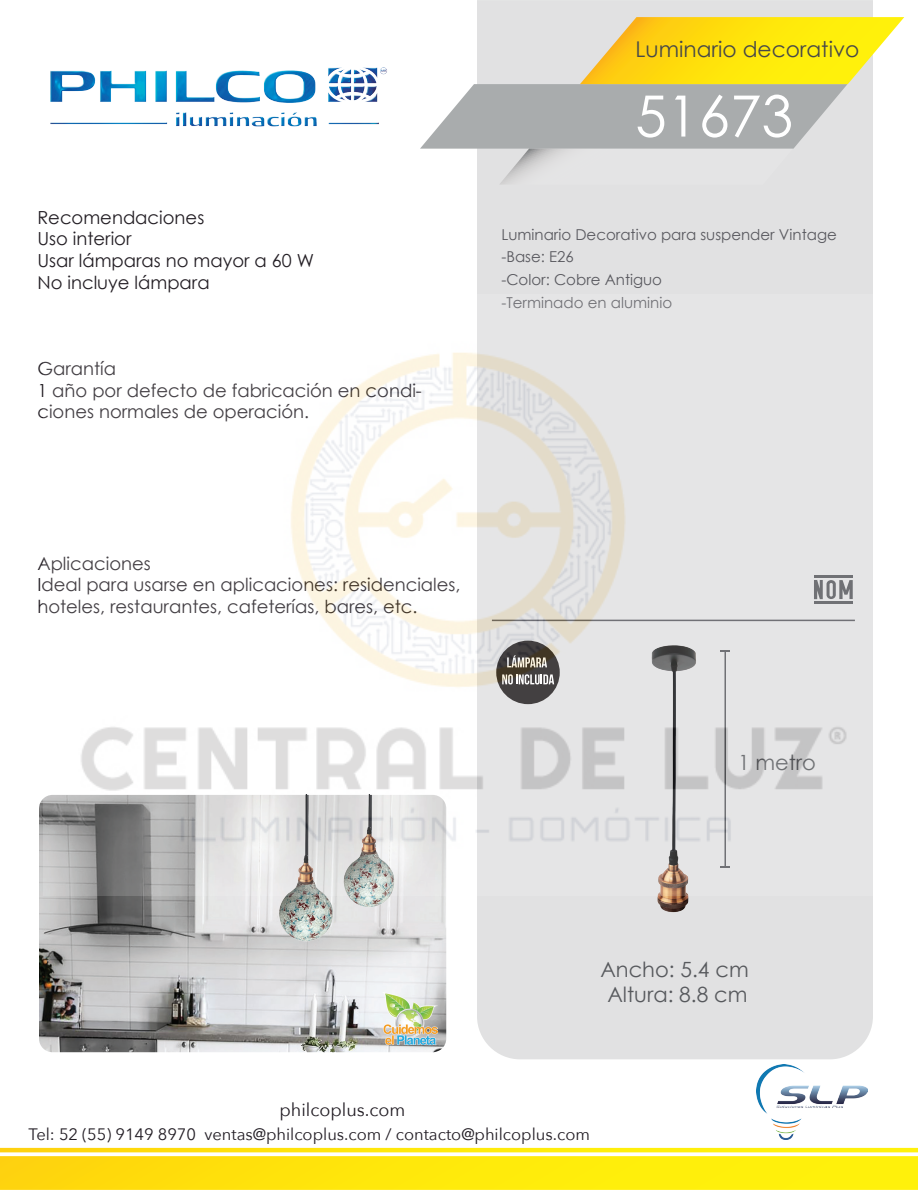
<style>
.page{position:relative;width:918px;height:1190px;background:#fff}
.page>*{position:absolute;margin:0;border:0;box-sizing:border-box;transform-origin:0 0}
.t1{font:57px "Century Gothic";color:#fff}
.t2{font:21.75px "Century Gothic";color:#474849}
.t3{font:21px/25.5px "Century Gothic";color:#57595d;text-align:center}
.t4{font:18px/21.6px "Century Gothic";color:#231e24}
.t5{font:18px "Avenir Next";color:#221d24}
.t6{font:16.5px "Avenir Next";color:#221d24}
.t7{font:15px/22.5px "Century Gothic";color:#59595f}
</style>
<div class="page">
<div style="left:477px;top:0;width:396px;height:1059px;background:#e1e1e2"></div>
<svg style="left:420px;top:17px;width:484px;height:168px;background:#dbd5a7"></svg>
<svg style="left:0;top:1148px;width:918px;height:42px;background:#fee821"></svg>
<img style="left:757px;top:1064px;width:110px;height:75px">
<img style="left:50px;top:67px;width:337px;height:60px">
<img style="left:39px;top:798px;width:407px;height:254px">
<img style="left:254px;top:895px;width:104px;height:60px">
<img style="left:321px;top:895px;width:97px;height:26px">
<img style="left:637px;top:895px;width:73px;height:22px">
<img style="left:382px;top:992px;width:56px;height:52px">
<img style="left:44px;top:295px;width:829px;height:600px">
<p class="t2" style="left:636px;top:34px;width:225px">Luminario decorativo</p>
<p class="t4" style="left:37px;top:206px;width:278px">Recomendaciones<br>Uso interior<br>Usar lámparas no mayor a 60 W<br>No incluye lámpara</p>
<p class="t4" style="left:37px;top:357px;width:386px">Garantía<br>1 año por defecto de fabricación en condi&shy;ciones normales de operación.</p>
<h1 class="t1" style="left:635px;top:76px;width:159px">51673</h1>
<p class="t7" style="left:501px;top:223px;width:337px">Luminario Decorativo para suspender Vintage -Base: E26<br>-Color: Cobre Antiguo</p>
<p class="t7" style="left:501px;top:291px;width:172px">-Terminado en aluminio</p>
<p class="t4" style="left:37px;top:552px;width:425px">Aplicaciones<br>Ideal para usarse en aplicaciones: residenciales, hoteles, restaurantes, cafeterías, bares, etc.</p>
<p class="t3" style="left:738px;top:749px;width:79px">1 metro</p>
<p class="t3" style="left:600px;top:956px;width:150px">Ancho: 5.4 cm<br>Altura: 8.8 cm</p>
<p class="t5" style="left:280px;top:1095px;width:127px">philcoplus.com</p>
<p class="t6" style="left:28px;top:1120px;width:563px">Tel: 52 (55) 9149 8970 ventas@philcoplus.com / contacto@philcoplus.com</p>
</div>
